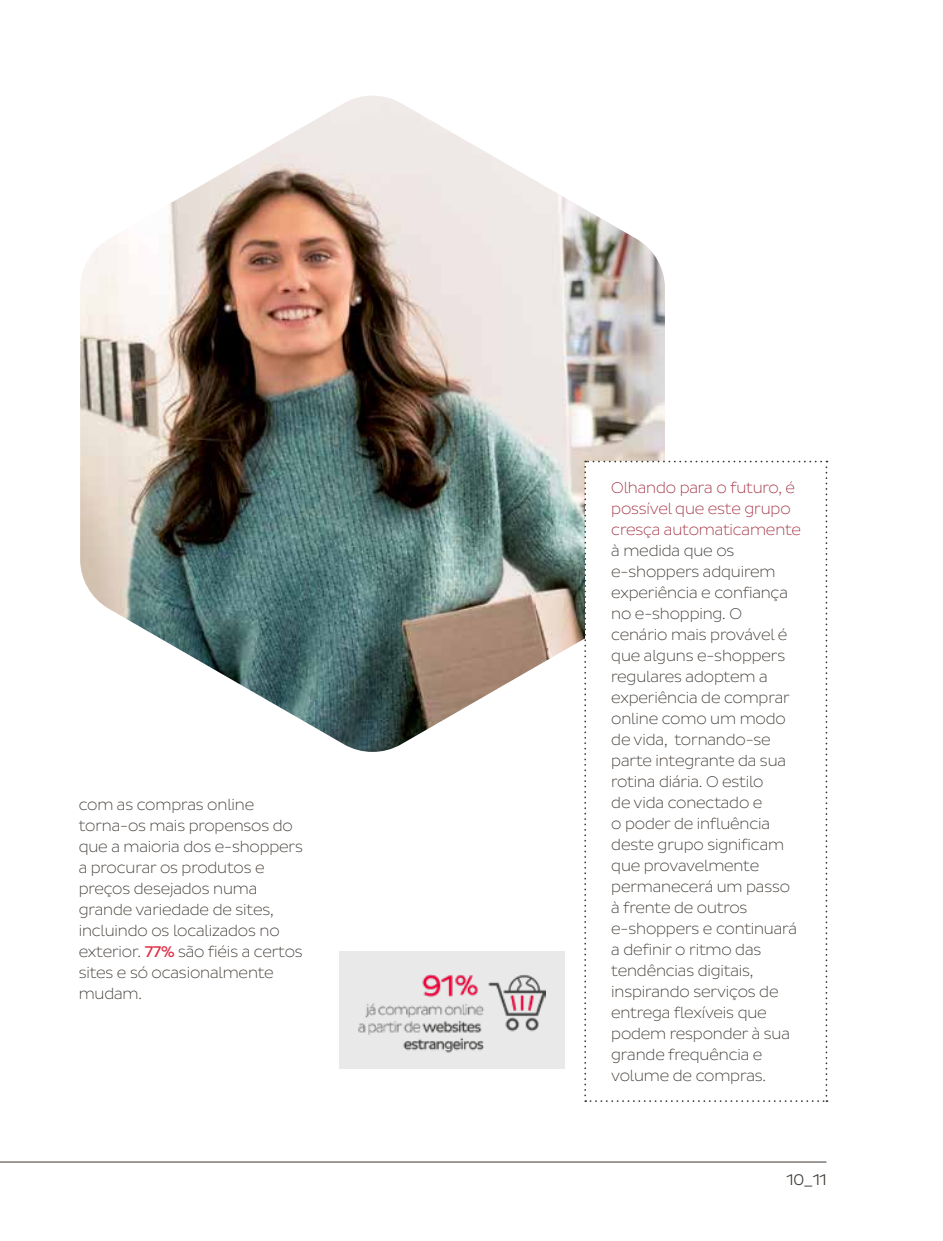
<style>
.page{position:relative;width:943px;height:1241px;background:#fff}
.page>*{position:absolute;margin:0;border:0;box-sizing:border-box;transform-origin:0 0}
.t1{font:300 15.75px/21px "Pluto Sans DPD Extra";letter-spacing:-.01em;color:#3d3732}
.t2{font:300 15.75px/21px "Pluto Sans DPD Extra";letter-spacing:-.01em;color:#a22d40}
.t3{font:15.75px "Pluto Sans DPD Light";color:#3d3732}
.s1{font-family:"Pluto Sans DPD Regular";font-weight:400;color:#e02b43}
</style>
<div class="page">
<hr style="left:0;top:1161px;width:826px;height:1px;background:#3d3732">
<img style="left:80px;top:96px;width:585px;height:656px">
<div style="left:339px;top:951px;width:225px;height:117px;background:#e9e9e9"></div>
<img style="left:358px;top:974px;width:188px;height:79px">
<svg style="left:584px;top:460px;width:243px;height:641px"></svg>
<p class="t1" style="left:79px;top:794px;width:226px">com as compras online torna-os mais propensos do que a maioria dos e-shoppers a procurar os produtos e preços desejados numa grande variedade de sites, incluindo os localizados no exterior. <span class="s1">77%</span> são fiéis a certos sites e só ocasionalmente mudam.</p>
<p class="t2" style="left:611px;top:476px;width:191px">Olhando para o futuro, é possível que este grupo cresça automaticamente</p>
<p class="t1" style="left:611px;top:539px;width:187px">à medida que os e-shoppers adquirem experiência e confiança no e-shopping. O cenário mais provável é que alguns e-shoppers regulares adoptem a experiência de comprar online como um modo de vida, tornando-se parte integrante da sua rotina diária. O estilo<br>de vida conectado e<br>o poder de influência deste grupo significam que provavelmente permanecerá um passo à frente de outros e-shoppers e continuará a definir o ritmo das tendências digitais, inspirando serviços de entrega flexíveis que podem responder à sua grande frequência e volume de compras.</p>
<p class="t3" style="left:786px;top:1170px;width:41px">10_11</p>
</div>
